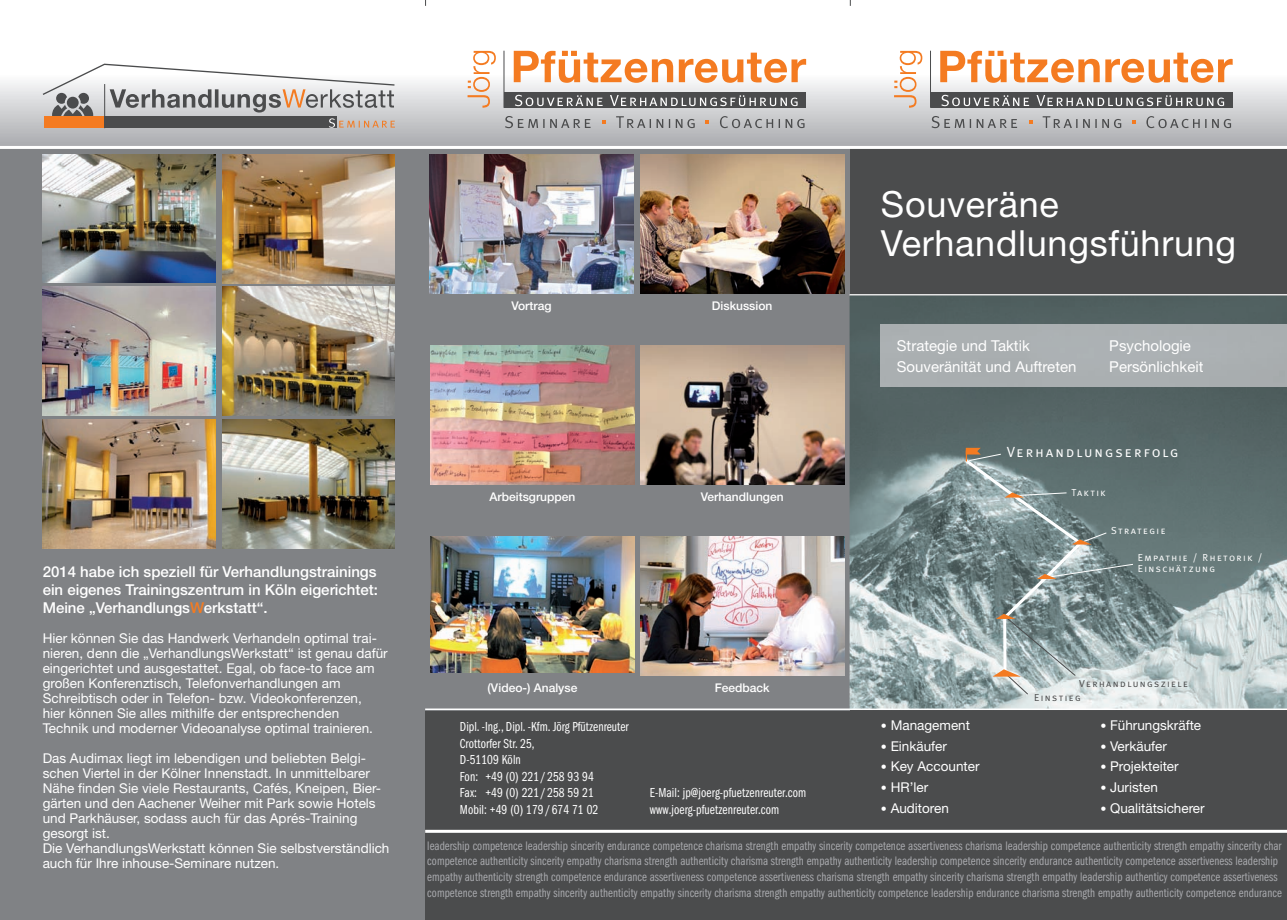
<style>
.page{position:relative;width:1287px;height:920px;background:#fff}
.page>*{position:absolute;margin:0;border:0;box-sizing:border-box;transform-origin:0 0}
.t1{font:36px/39px "Helvetica Neue LT";letter-spacing:.02em;color:#fff}
.t2{font:500 15px/18px "Helvetica Neue LT";color:#fff;text-align:justify}
.t3{font:15px/21px "Helvetica Neue LT";color:#fff}
.t4{font:14.7px "Meta Plus Normal Caps";letter-spacing:.14em;color:#fff}
.t5{font:13.5px/15px "Helvetica Neue LT";color:#fff}
.t6{font:13.5px/16.5px "Franklin Gothic LT Book Cmpr";letter-spacing:.005em;color:#fff}
.t7{font:12.75px/15.8px "Franklin Gothic LT Book Cmpr";letter-spacing:.005em;color:#a8a9ad}
.t8{font:500 12px "Helvetica Neue LT";color:#fff}
.t9{font:10.2px/11.1px "Meta Plus Normal Caps";letter-spacing:.14em;color:#fff}
.t10{font:10.2px/13.8px "Meta Plus Normal Caps";letter-spacing:.14em;color:#4b4c4d}
.s1{color:#f47b21}
.s2{font-size:12px}
</style>
<div class="page">
<div style="left:0;top:709px;width:428px;height:210px;background:#808285"></div>
<div style="left:425px;top:708px;width:861px;height:125px;background:#4b4c4d"></div>
<div style="left:849px;top:146px;width:437px;height:149px;background:#4b4c4d"></div>
<div style="left:0;top:146px;width:849px;height:564px;background:#808285"></div>
<svg style="left:0;top:1px;width:1286px;height:145px"></svg>
<div style="left:425px;top:832px;width:861px;height:87px;background:#4b4c4d"></div>
<hr style="left:425px;top:829px;width:861px;height:3px;background:#fff">
<hr style="left:0;top:146px;width:1286px;height:3px;background:#fff">
<hr style="left:930px;top:51px;width:1px;height:57px;background:#4b4c4d">
<div style="left:930px;top:93px;width:302px;height:15px;background:#4b4c4d"></div>
<svg style="left:1028px;top:120px;width:4px;height:4px"></svg>
<svg style="left:1131px;top:120px;width:4px;height:4px"></svg>
<svg style="left:894px;top:51px;width:28px;height:57px"></svg>
<svg style="left:940px;top:51px;width:292px;height:32px"></svg>
<svg style="left:941px;top:95px;width:282px;height:11px"></svg>
<svg style="left:1146px;top:116px;width:84px;height:12px"></svg>
<svg style="left:1042px;top:116px;width:79px;height:12px"></svg>
<svg style="left:931px;top:116px;width:85px;height:12px"></svg>
<hr style="left:849px;top:294px;width:437px;height:1px;background:#fff">
<hr style="left:503px;top:51px;width:1px;height:57px;background:#4b4c4d">
<div style="left:504px;top:93px;width:302px;height:15px;background:#4b4c4d"></div>
<svg style="left:602px;top:120px;width:4px;height:4px"></svg>
<svg style="left:705px;top:120px;width:4px;height:4px"></svg>
<svg style="left:467px;top:51px;width:29px;height:57px"></svg>
<svg style="left:513px;top:51px;width:293px;height:32px"></svg>
<svg style="left:515px;top:95px;width:282px;height:11px"></svg>
<svg style="left:719px;top:116px;width:85px;height:12px"></svg>
<svg style="left:616px;top:116px;width:78px;height:12px"></svg>
<svg style="left:505px;top:116px;width:85px;height:12px"></svg>
<img style="left:429px;top:154px;width:204px;height:139px">
<img style="left:640px;top:154px;width:204px;height:139px">
<img style="left:430px;top:345px;width:204px;height:139px">
<img style="left:640px;top:345px;width:204px;height:139px">
<img style="left:640px;top:536px;width:204px;height:139px">
<img style="left:430px;top:536px;width:204px;height:136px">
<svg style="left:41px;top:63px;width:355px;height:65px"></svg>
<img style="left:43px;top:154px;width:172px;height:129px">
<img style="left:222px;top:154px;width:173px;height:129px">
<img style="left:43px;top:287px;width:172px;height:128px">
<img style="left:222px;top:287px;width:173px;height:128px">
<img style="left:43px;top:419px;width:172px;height:129px">
<img style="left:222px;top:419px;width:173px;height:129px">
<img style="left:849px;top:295px;width:437px;height:413px">
<hr style="left:425px;top:708px;width:861px;height:1px;background:#fff">
<div style="left:880px;top:324px;width:406px;height:62px;background:#aaafb1"></div>
<svg style="left:961px;top:447px;width:172px;height:248px;background:#889797"></svg>
<p class="t2" style="left:43px;top:562px;width:337px">2014 habe ich speziell für Verhandlungstrainings ein eigenes Trainingszentrum in Köln eigerichtet:<br>Meine „Verhandlungs<span class="s1">W</span>erkstatt“.</p>
<p class="t5" style="left:43px;top:630px;width:346px">Hier können Sie das Handwerk Verhandeln optimal trai&shy;nieren, denn die „VerhandlungsWerkstatt“ ist genau dafür eingerichtet und ausgestattet. Egal, ob face-to face am großen Konferenztisch, Telefonverhandlungen am Schreibtisch oder in Telefon- bzw. Videokonferenzen,<br>hier können Sie alles mithilfe der entsprechenden Technik und moderner Videoanalyse optimal trainieren.</p>
<p class="t5" style="left:43px;top:750px;width:348px">Das Audimax liegt im lebendigen und beliebten Belgi&shy;schen Viertel in der Kölner Innenstadt. In unmittelbarer Nähe finden Sie viele Restaurants, Cafés, Kneipen, Bier&shy;gärten und den Aachener Weiher mit Park sowie Hotels und Parkhäuser, sodass auch für das Aprés-Training gesorgt ist.<br>Die VerhandlungsWerkstatt können Sie selbstverständlich auch für Ihre inhouse-Seminare nutzen.</p>
<p class="t8" style="left:511px;top:298px;width:42px">Vortrag</p>
<p class="t8" style="left:712px;top:298px;width:62px">Diskussion</p>
<p class="t8" style="left:489px;top:489px;width:87px">Arbeitsgruppen</p>
<p class="t8" style="left:700px;top:489px;width:84px">Verhandlungen</p>
<p class="t8" style="left:487px;top:680px;width:91px">(Video-) Analyse</p>
<p class="t8" style="left:714px;top:680px;width:56px">Feedback</p>
<p class="t6" style="left:460px;top:718px;width:170px">Dipl. -Ing., Dipl. -Kfm. Jörg Pfützenreuter<br>Crottorfer Str. 25,<br>D-51109 Köln<br>Fon: +49 (0) 221/258 93 94<br>Fax: +49 (0) 221/258 59 21<br>Mobil: +49 (0) 179/674 71 02</p>
<p class="t6" style="left:650px;top:784px;width:158px">E-Mail: jp@joerg-pfuetzenreuter.com www.joerg-pfuetzenreuter.com</p>
<h1 class="t1" style="left:880px;top:184px;width:357px">Souveräne<br>Verhandlungsführung</h1>
<p class="t3" style="left:896px;top:335px;width:181px">Strategie und Taktik<br>Souveränität und Auftreten</p>
<p class="t3" style="left:1109px;top:335px;width:96px">Psychologie<br>Persönlichkeit</p>
<p class="t4" style="left:1006px;top:443px;width:173px">Verhandlungserfolg</p>
<p class="t9" style="left:1071px;top:486px;width:36px">Taktik</p>
<p class="t9" style="left:1111px;top:524px;width:56px">Strategie</p>
<p class="t9" style="left:1137px;top:551px;width:126px">Empathie / Rhetorik /<br>Einschätzung</p>
<p class="t5" style="left:880px;top:717px;width:91px"><span class="s2">•</span> Management</p>
<p class="t5" style="left:880px;top:738px;width:68px"><span class="s2">•</span> Einkäufer</p>
<p class="t5" style="left:880px;top:758px;width:100px"><span class="s2">•</span> Key Accounter</p>
<p class="t5" style="left:880px;top:779px;width:49px"><span class="s2">•</span> HR’ler</p>
<p class="t5" style="left:880px;top:799px;width:70px"><span class="s2">•</span> Auditoren</p>
<p class="t10" style="left:1033px;top:676px;width:155px;text-indent:45px">Verhandlungsziele<br>Einstieg</p>
<p class="t5" style="left:1100px;top:717px;width:102px"><span class="s2">•</span> Führungskräfte</p>
<p class="t5" style="left:1100px;top:738px;width:68px"><span class="s2">•</span> Verkäufer</p>
<p class="t5" style="left:1100px;top:758px;width:80px"><span class="s2">•</span> Projekteiter</p>
<p class="t5" style="left:1100px;top:779px;width:59px"><span class="s2">•</span> Juristen</p>
<p class="t5" style="left:1100px;top:799px;width:106px"><span class="s2">•</span> Qualitätsicherer</p>
<p class="t7" style="left:427px;top:837px;width:856px">leadership competence leadership sincerity endurance competence charisma strength empathy sincerity competence assertiveness charisma leadership competence authenticity strength empathy sincerity char competence authenticity sincerity empathy charisma strength authenticity charisma strength empathy authenticity leadership competence sincerity endurance authenticity competence assertiveness leadership empathy authenticity strength competence endurance assertiveness competence assertiveness charisma strength empathy sincerity charisma strength empathy leadership authenticy competence assertiveness competence strength empathy sincerity authenticity empathy sincerity charisma strength empathy authenticity competence leadership endurance charisma strength empathy authenticity competence endurance</p>
</div>
